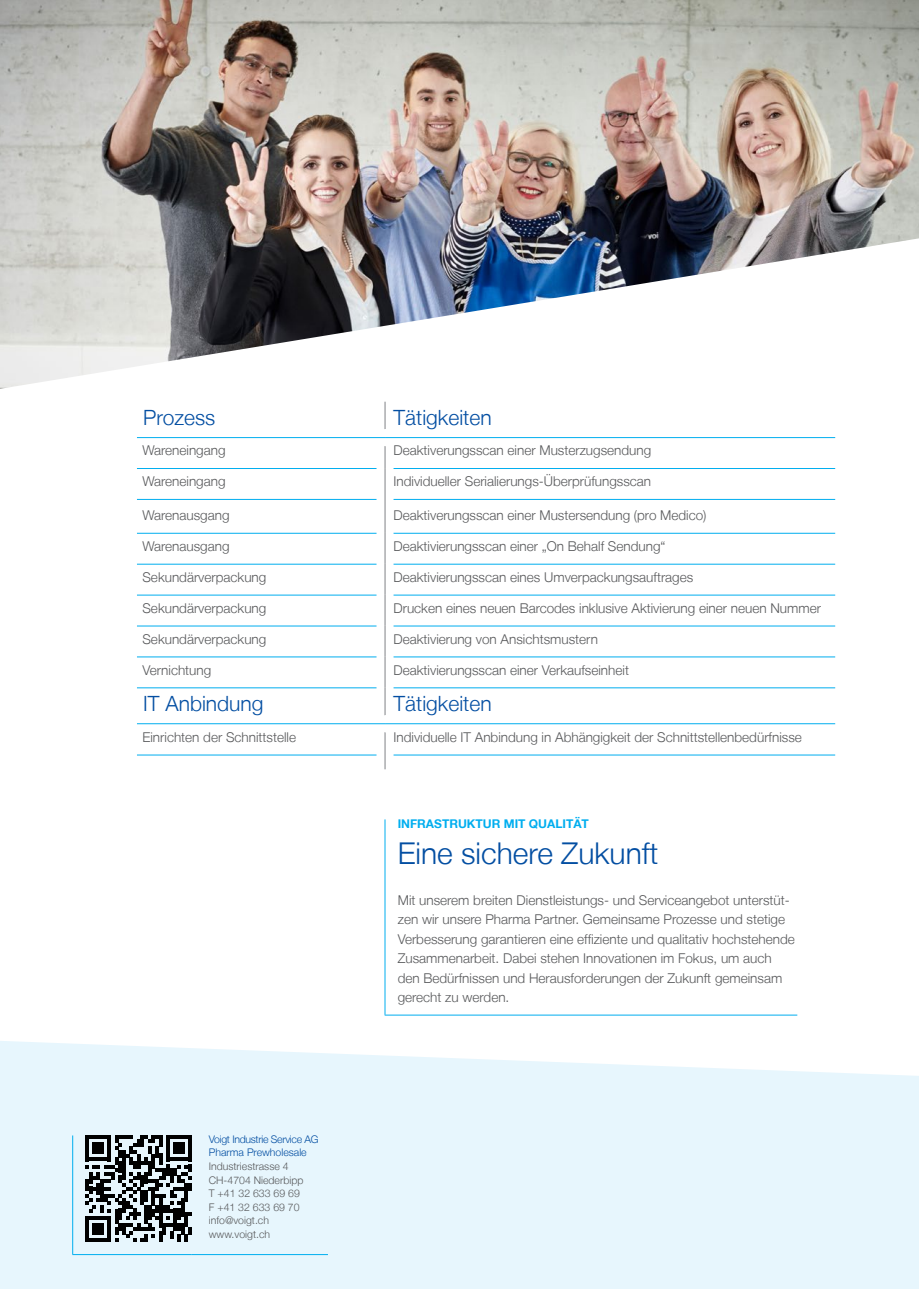
<style>
.page{position:relative;width:919px;height:1289px;background:#fff}
.page>*{position:absolute;margin:0;border:0;box-sizing:border-box;transform-origin:0 0}
.t1{font:300 30px "Helvetica Neue LT";color:#034ea2}
.t2{font:300 21px "Helvetica Neue LT";color:#034ea2}
.t3{font:300 13.5px/19.5px "Helvetica Neue LT";color:#58595b}
.t4{font:700 12px "Helvetica Neue LT";color:#00aeef}
.t5{font:300 10.5px/13.5px "Helvetica Neue LT";color:#58595b}
.t6{font:300 10.5px/13.5px "Helvetica Neue LT";letter-spacing:-.03em;color:#034ea2}
</style>
<div class="page">
<img style="left:0;top:0;width:918px;height:389px">
<hr style="left:384px;top:819px;width:1px;height:195px;background:#00aeef">
<hr style="left:384px;top:1014px;width:413px;height:1px;background:#00aeef">
<svg style="left:0;top:1041px;width:918px;height:247px;background:#e8f6fd"></svg>
<hr style="left:72px;top:1135px;width:1px;height:119px;background:#00aeef">
<hr style="left:72px;top:1254px;width:120px;height:1px;background:#00aeef">
<hr style="left:192px;top:1254px;width:136px;height:1px;background:#00aeef">
<svg style="left:85px;top:1135px;width:107px;height:106px;background:#676e71"></svg>
<hr style="left:384px;top:401px;width:1px;height:36px;background:#808285">
<hr style="left:384px;top:437px;width:1px;height:31px;background:#808285">
<hr style="left:384px;top:468px;width:1px;height:34px;background:#808285">
<hr style="left:384px;top:502px;width:1px;height:31px;background:#808285">
<hr style="left:384px;top:533px;width:1px;height:31px;background:#808285">
<hr style="left:384px;top:564px;width:1px;height:30px;background:#808285">
<hr style="left:384px;top:594px;width:1px;height:31px;background:#808285">
<hr style="left:384px;top:625px;width:1px;height:31px;background:#808285">
<hr style="left:384px;top:656px;width:1px;height:31px;background:#808285">
<hr style="left:384px;top:687px;width:1px;height:36px;background:#808285">
<hr style="left:384px;top:723px;width:1px;height:46px;background:#808285">
<hr style="left:137px;top:437px;width:252px;height:1px;background:#00aeef">
<hr style="left:385px;top:437px;width:450px;height:1px;background:#00aeef">
<hr style="left:137px;top:468px;width:239px;height:1px;background:#00aeef">
<hr style="left:393px;top:468px;width:442px;height:1px;background:#00aeef">
<hr style="left:137px;top:499px;width:239px;height:1px;background:#00aeef">
<hr style="left:393px;top:499px;width:442px;height:1px;background:#00aeef">
<hr style="left:137px;top:533px;width:239px;height:1px;background:#00aeef">
<hr style="left:393px;top:533px;width:442px;height:1px;background:#00aeef">
<hr style="left:137px;top:564px;width:239px;height:1px;background:#00aeef">
<hr style="left:393px;top:564px;width:442px;height:1px;background:#00aeef">
<hr style="left:137px;top:594px;width:239px;height:1px;background:#00aeef">
<hr style="left:393px;top:594px;width:442px;height:1px;background:#00aeef">
<hr style="left:137px;top:625px;width:239px;height:1px;background:#00aeef">
<hr style="left:393px;top:625px;width:442px;height:1px;background:#00aeef">
<hr style="left:137px;top:656px;width:239px;height:1px;background:#00aeef">
<hr style="left:393px;top:656px;width:442px;height:1px;background:#00aeef">
<hr style="left:137px;top:687px;width:239px;height:1px;background:#00aeef">
<hr style="left:393px;top:687px;width:442px;height:1px;background:#00aeef">
<hr style="left:137px;top:723px;width:252px;height:1px;background:#00aeef">
<hr style="left:385px;top:723px;width:450px;height:1px;background:#00aeef">
<hr style="left:137px;top:754px;width:239px;height:1px;background:#00aeef">
<hr style="left:393px;top:754px;width:442px;height:1px;background:#00aeef">
<h2 class="t2" style="left:143px;top:404px;width:73px">Prozess</h2>
<h2 class="t2" style="left:393px;top:404px;width:100px">Tätigkeiten</h2>
<p class="t3" style="left:142px;top:440px;width:85px">Wareneingang</p>
<p class="t3" style="left:393px;top:440px;width:259px">Deaktiverungsscan einer Musterzugsendung</p>
<p class="t3" style="left:142px;top:471px;width:85px">Wareneingang</p>
<p class="t3" style="left:393px;top:471px;width:259px">Individueller Serialierungs-Überprüfungsscan</p>
<p class="t3" style="left:142px;top:505px;width:89px">Warenausgang</p>
<p class="t3" style="left:393px;top:505px;width:314px">Deaktiverungsscan einer Mustersendung (pro Medico)</p>
<p class="t3" style="left:142px;top:536px;width:89px">Warenausgang</p>
<p class="t3" style="left:393px;top:536px;width:273px">Deaktivierungsscan einer „On Behalf Sendung“</p>
<p class="t3" style="left:142px;top:567px;width:125px">Sekundärverpackung</p>
<p class="t3" style="left:393px;top:567px;width:301px">Deaktivierungsscan eines Umverpackungsauftrages</p>
<p class="t3" style="left:142px;top:598px;width:125px">Sekundärverpackung</p>
<p class="t3" style="left:393px;top:598px;width:429px">Drucken eines neuen Barcodes inklusive Aktivierung einer neuen Nummer</p>
<p class="t3" style="left:142px;top:629px;width:125px">Sekundärverpackung</p>
<p class="t3" style="left:393px;top:629px;width:206px">Deaktivierung von Ansichtsmustern</p>
<p class="t3" style="left:142px;top:660px;width:70px">Vernichtung</p>
<p class="t3" style="left:393px;top:660px;width:237px">Deaktivierungsscan einer Verkaufseinheit</p>
<h2 class="t2" style="left:143px;top:690px;width:122px">IT Anbindung</h2>
<h2 class="t2" style="left:393px;top:690px;width:100px">Tätigkeiten</h2>
<p class="t3" style="left:142px;top:727px;width:155px">Einrichten der Schnittstelle</p>
<p class="t3" style="left:393px;top:727px;width:410px">Individuelle IT Anbindung in Abhängigkeit der Schnittstellenbedürfnisse</p>
<p class="t6" style="left:209px;top:1132px;width:111px">Voigt Industrie Service AG<br>Pharma Prewholesale</p>
<p class="t5" style="left:209px;top:1159px;width:96px">Industriestrasse 4<br>CH-4704 Niederbipp<br>T +41 32 633 69 69<br>F +41 32 633 69 70 info@voigt.ch www.voigt.ch</p>
<p class="t4" style="left:398px;top:816px;width:193px">INFRASTRUKTUR MIT QUALITÄT</p>
<h1 class="t1" style="left:398px;top:835px;width:262px">Eine sichere Zukunft</h1>
<p class="t3" style="left:398px;top:890px;width:398px">Mit unserem breiten Dienstleistungs- und Serviceangebot unterstüt&shy;zen wir unsere Pharma Partner. Gemeinsame Prozesse und stetige Verbesserung garantieren eine effiziente und qualitativ hochstehende Zusammenarbeit. Dabei stehen Innovationen im Fokus, um auch den Bedürfnissen und Herausforderungen der Zukunft gemeinsam gerecht zu werden.</p>
</div>
